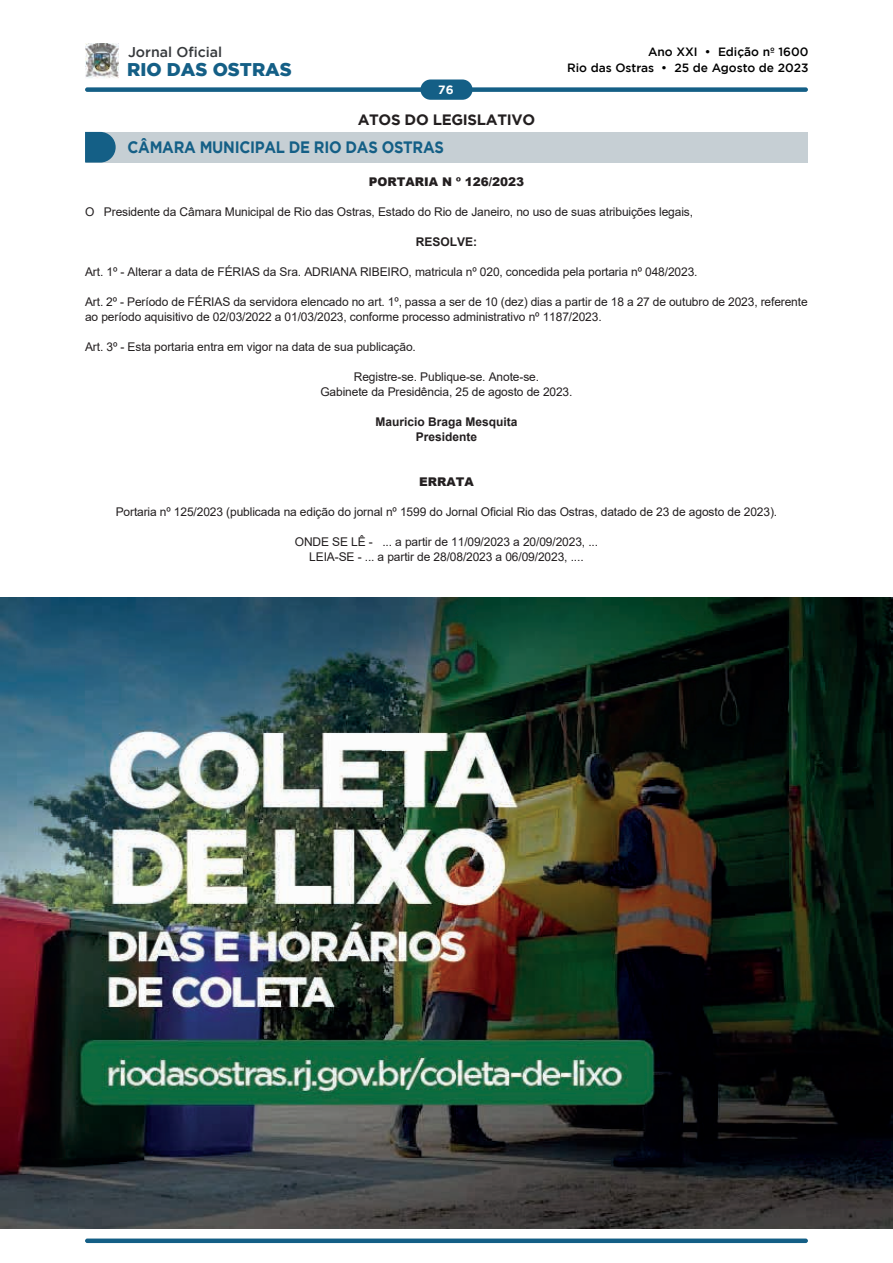
<style>
.page{position:relative;width:893px;height:1263px;background:#fff}
.page>*{position:absolute;margin:0;border:0;box-sizing:border-box;transform-origin:0 0}
.t1{font:900 18.45px "Gotham";color:#145f86}
.t2{font:700 16.5px "Gotham";letter-spacing:-.02em;color:#145f86;scale:.9 1}
.t3{font:700 15px "Gotham";letter-spacing:-.02em;color:#231f20}
.t4{font:500 14.1px "Gotham";color:#36393c}
.t5{font:12px/15px "Arial";letter-spacing:-.01em;color:#231f20;text-align:center}
.t6{font:500 12px/15.8px "Gotham";color:#000;text-align:right}
.t7{font:700 12px/15px "Arial";color:#231f20;text-align:center}
.t8{font:900 12px "Arial";color:#231f20}
.t9{font:700 12px "Gotham";color:#fff}
</style>
<div class="page">
<div style="left:85px;top:87px;width:723px;height:5px;background:#145f86;border-radius:2px"></div>
<div style="left:420px;top:79px;width:52px;height:21px;background:#145f86;border-radius:10px"></div>
<img style="left:86px;top:44px;width:32px;height:34px">
<div style="left:85px;top:1238px;width:723px;height:5px;background:#145f86;border-radius:2px"></div>
<div style="left:86px;top:132px;width:722px;height:31px;background:#c6cfd4"></div>
<svg style="left:85px;top:132px;width:31px;height:31px"></svg>
<img style="left:0;top:598px;width:893px;height:630px">
<p class="t4" style="left:128px;top:44px;width:96px">Jornal Oficial</p>
<h1 class="t1" style="left:127px;top:59px;width:166px">RIO DAS OSTRAS</h1>
<p class="t9" style="left:438px;top:83px;width:17px">76</p>
<p class="t6" style="left:567px;top:44px;width:243px">Ano XXI • Edição nº 1600<br>Rio das Ostras • 25 de Agosto de 2023</p>
<p class="t3" style="left:358px;top:111px;width:179px">ATOS DO LEGISLATIVO</p>
<h2 class="t2" style="left:128px;top:138px;width:353px">CÂMARA MUNICIPAL DE RIO DAS OSTRAS</h2>
<p class="t8" style="left:369px;top:173px;width:157px">PORTARIA N º 126/2023</p>
<p class="t5" style="left:85px;top:204px;width:610px">O Presidente da Câmara Municipal de Rio das Ostras, Estado do Rio de Janeiro, no uso de suas atribuições legais,</p>
<p class="t7" style="left:416px;top:235px;width:63px">RESOLVE:</p>
<p class="t5" style="left:85px;top:264px;width:614px">Art. 1º - Alterar a data de FÉRIAS da Sra. ADRIANA RIBEIRO, matricula nº 020, concedida pela portaria nº 048/2023.</p>
<p class="t5" style="left:85px;top:294px;width:724px;text-align:left">Art. 2º - Período de FÉRIAS da servidora elencado no art. 1º, passa a ser de 10 (dez) dias a partir de 18 a 27 de outubro de 2023, referente ao período aquisitivo de 02/03/2022 a 01/03/2023, conforme processo administrativo nº 1187/2023.</p>
<p class="t5" style="left:85px;top:339px;width:332px">Art. 3º - Esta portaria entra em vigor na data de sua publicação.</p>
<p class="t5" style="left:320px;top:369px;width:254px">Registre-se. Publique-se. Anote-se.<br>Gabinete da Presidência, 25 de agosto de 2023.</p>
<p class="t7" style="left:375px;top:415px;width:144px">Mauricio Braga Mesquita<br>Presidente</p>
<p class="t8" style="left:419px;top:473px;width:56px">ERRATA</p>
<p class="t5" style="left:116px;top:504px;width:663px">Portaria nº 125/2023 (publicada na edição do jornal nº 1599 do Jornal Oficial Rio das Ostras, datado de 23 de agosto de 2023).</p>
<p class="t5" style="left:295px;top:534px;width:305px">ONDE SE LÊ - ... a partir de 11/09/2023 a 20/09/2023, ...<br>LEIA-SE - ... a partir de 28/08/2023 a 06/09/2023, ....</p>
</div>
